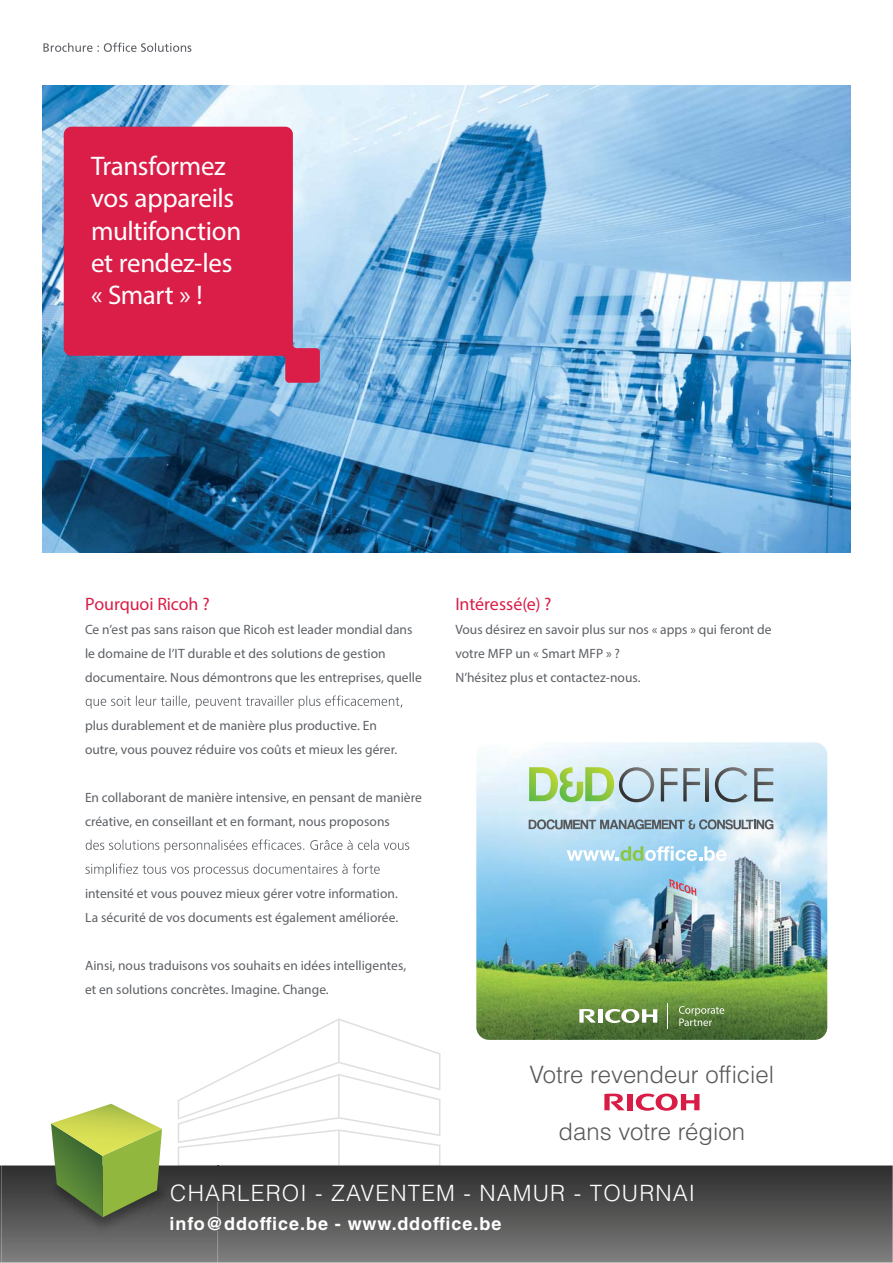
<style>
.page{position:relative;width:893px;height:1263px;background:#fff}
.page>*{position:absolute;margin:0;border:0;box-sizing:border-box;transform-origin:0 0}
.t1{font:300 27px/32.4px "Frutiger LT";letter-spacing:-.01em;color:#fff}
.t2{font:300 23.85px "Helvetica LT Std";color:#58595b}
.t3{font:300 22.5px "Helvetica LT Std";letter-spacing:.05em;color:#fff}
.t4{font:700 18px "Helvetica LT Std";letter-spacing:.05em;color:#fff}
.t5{font:18px "Frutiger LT";letter-spacing:-.005em;color:#da1e48}
.t6{font:300 13.5px/24px "Frutiger LT";color:#5c6065}
</style>
<div class="page">
<img style="left:43px;top:85px;width:807px;height:468px">
<svg style="left:64px;top:127px;width:256px;height:256px;background:#cd355e"></svg>
<svg style="left:86px;top:696px;width:316px;height:13px"></svg>
<svg style="left:86px;top:839px;width:323px;height:14px"></svg>
<svg style="left:85px;top:863px;width:295px;height:14px"></svg>
<svg style="left:43px;top:43px;width:148px;height:9px"></svg>
<svg style="left:636px;top:1094px;width:63px;height:17px"></svg>
<div style="left:627px;top:1094px;width:6px;height:16px;background:#d81c46"></div>
<svg style="left:604px;top:1094px;width:21px;height:16px"></svg>
<img style="left:476px;top:742px;width:351px;height:298px;border-radius:13px">
<svg style="left:669px;top:879px;width:27px;height:17px"></svg>
<svg style="left:567px;top:846px;width:159px;height:15px"></svg>
<svg style="left:529px;top:767px;width:125px;height:35px;background:#b3d3a8"></svg>
<svg style="left:661px;top:768px;width:16px;height:33px"></svg>
<svg style="left:683px;top:768px;width:26px;height:33px"></svg>
<svg style="left:715px;top:767px;width:32px;height:35px"></svg>
<svg style="left:754px;top:768px;width:19px;height:33px"></svg>
<svg style="left:529px;top:819px;width:244px;height:10px;background:#8d9ea9"></svg>
<svg style="left:679px;top:1006px;width:45px;height:20px"></svg>
<svg style="left:605px;top:1009px;width:52px;height:14px"></svg>
<hr style="left:598px;top:1009px;width:4px;height:14px;background:#fff">
<svg style="left:579px;top:1009px;width:17px;height:14px"></svg>
<svg style="left:667px;top:1003px;width:1px;height:26px"></svg>
<svg style="left:219px;top:1166px;width:674px;height:97px;background:#5a5959"></svg>
<img style="left:0;top:1165px;width:217px;height:98px">
<img style="left:0;top:1166px;width:1px;height:97px">
<img style="left:217px;top:1201px;width:2px;height:62px">
<svg style="left:217px;top:1216px;width:2px;height:14px"></svg>
<svg style="left:178px;top:1018px;width:262px;height:183px"></svg>
<img style="left:178px;top:1120px;width:39px;height:46px">
<img style="left:171px;top:1216px;width:46px;height:14px">
<img style="left:171px;top:1184px;width:46px;height:17px">
<svg style="left:51px;top:1104px;width:111px;height:113px;background:#8fa556"></svg>
<h1 class="t1" style="left:91px;top:151px;width:152px">Transformez vos appareils multifonction et rendez-les « Smart » !</h1>
<h3 class="t5" style="left:85px;top:597px;width:126px">Pourquoi Ricoh ?</h3>
<p class="t6" style="left:85px;top:618px;width:338px">Ce n’est pas sans raison que Ricoh est leader mondial dans le domaine de l’IT durable et des solutions de gestion documentaire. Nous démontrons que les entreprises, quelle</p>
<p class="t6" style="left:85px;top:714px;width:314px">plus durablement et de manière plus productive. En outre, vous pouvez réduire vos coûts et mieux les gérer.</p>
<p class="t6" style="left:85px;top:786px;width:338px">En collaborant de manière intensive, en pensant de manière créative, en conseillant et en formant, nous proposons</p>
<p class="t6" style="left:85px;top:882px;width:315px">intensité et vous pouvez mieux gérer votre information.<br>La sécurité de vos documents est également améliorée.</p>
<p class="t6" style="left:85px;top:954px;width:323px">Ainsi, nous traduisons vos souhaits en idées intelligentes, et en solutions concrètes. Imagine. Change.</p>
<h3 class="t5" style="left:455px;top:597px;width:98px">Intéressé(e) ?</h3>
<p class="t6" style="left:455px;top:618px;width:318px">Vous désirez en savoir plus sur nos « apps » qui feront de votre MFP un « Smart MFP » ?<br>N’hésitez plus et contactez-nous.</p>
<h2 class="t2" style="left:529px;top:1066px;width:246px">Votre revendeur officiel</h2>
<h2 class="t2" style="left:558px;top:1123px;width:188px">dans votre région</h2>
<h3 class="t3" style="left:170px;top:1185px;width:526px">CHARLEROI - ZAVENTEM - NAMUR - TOURNAI</h3>
<h3 class="t4" style="left:170px;top:1213px;width:333px">info@ddoffice.be - www.ddoffice.be</h3>
</div>
